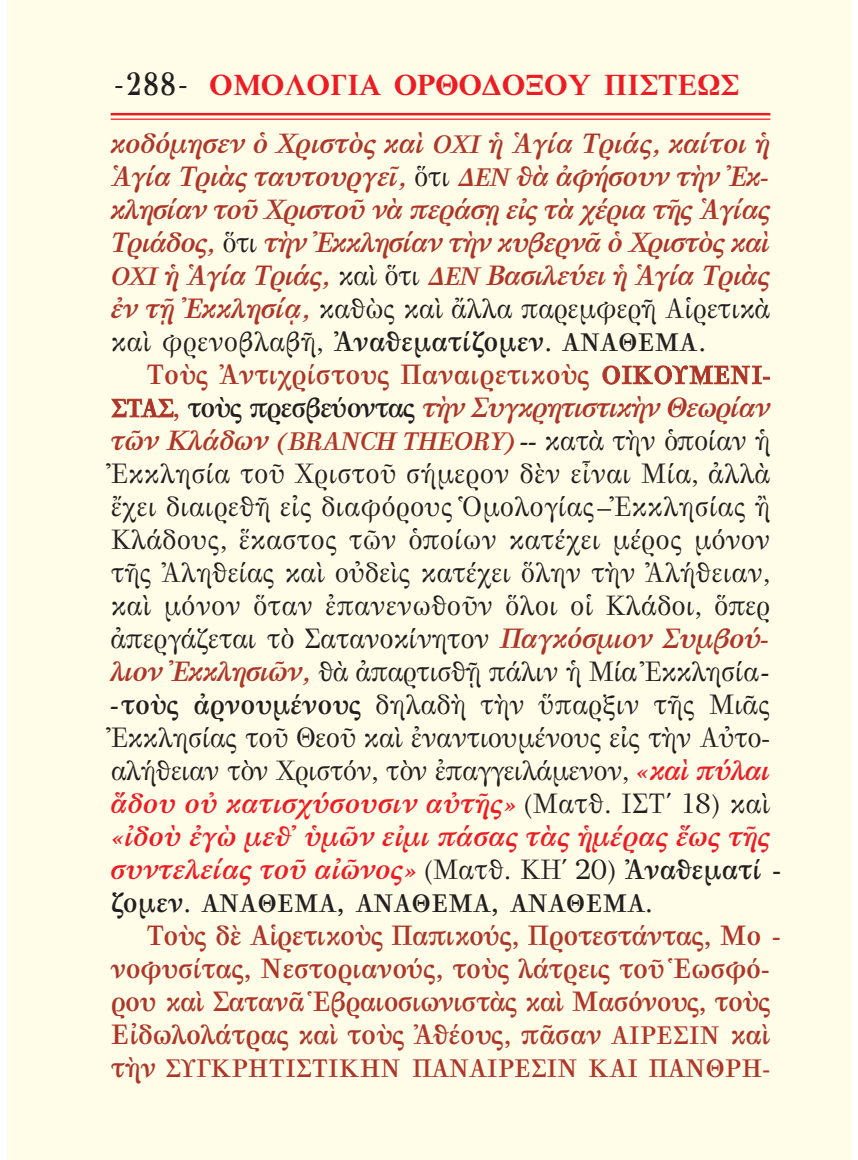
<style>
.page{position:relative;width:858px;height:1160px;background:#fff}
.page>*{position:absolute;margin:0;border:0;box-sizing:border-box;transform-origin:0 0}
.t1{font:700 30px "Galatia SIL";color:#ed1c24}
.t2{font:27.5px/33px "GFS Bodoni";letter-spacing:-.01em;color:#231f20}
.t3{font:italic 700 27.5px/33px "GFS Bodoni";letter-spacing:-.03em;color:#ae3628;text-align:justify}
.t4{font:700 27.5px/33px "GFS Bodoni";letter-spacing:-.015em;color:#ae3628;text-align:right}
.t5{font:italic 700 25px "GFS Bodoni";letter-spacing:-.02em;color:#ae3628}
.t6{font:700 25px "GFS Bodoni";letter-spacing:-.01em;color:#ae3628}
.t7{font:700 25px "GFS Bodoni";color:#231f20}
.s1{font-family:"GFS Didot";font-weight:400;color:#231f20}
.s2{font-family:"GFS Didot";font-size:32.5px;color:#231f20}
.s3{font-size:25px}
.s4{font-weight:400;font-style:normal;color:#231f20}
.s5{font-style:normal;color:#231f20}
.s6{font-style:normal;font-size:25px;color:#231f20}
.s7{color:#231f20}
.s8{font-style:italic}
.s9{font-size:27.5px}
.s10{font-size:27.5px;color:#231f20}
.s11{font-weight:400;font-style:normal;font-size:27.5px;color:#231f20}
.s12{font-weight:700;font-style:italic;color:#ae3628}
.s13{font-weight:700;font-style:italic}
.s14{font-weight:700}
.s15{font-weight:700;font-style:italic;color:#ed1c24}
</style>
<div class="page">
<div style="left:8px;top:0;width:843px;height:1159px;background:#fffde8"></div>
<hr style="left:111px;top:119px;width:659px;height:1px;background:#ed1c24">
<hr style="left:111px;top:113px;width:659px;height:2px;background:#ed1c24">
<p class="t1" style="left:113px;top:67px;width:627px"><span class="s1">-</span><span class="s2">288</span><span class="s1">-</span> ΟΜΟΛΟΓΙΑ ΟΡΘΟΔΟΞΟΥ ΠΙΣΤΕΩΣ</p>
<p class="t3" style="left:111px;top:127px;width:661px">κοδό μησεν ὁ Χριστὸς καὶ <span class="s3">ΟΧΙ</span> ἡ Ἁγία Τριάς, καίτοι ἡ Ἁγία Τριὰς ταυτουργεῖ, <span class="s4">ὅτι</span> <span class="s3">ΔΕΝ</span> θὰ ἀφήσουν τὴν Ἐκ - κλησίαν τοῦ Χριστοῦ νὰ περάσῃ εἰς τὰ χέρια τῆς Ἁγίας Τριάδος, <span class="s4">ὅτι</span> τὴν Ἐκκλησίαν τὴν κυβερνᾶ ὁ Χριστὸς καὶ <span class="s3">ΟΧΙ</span> ἡ Ἁγία Τριάς, <span class="s4">καὶ ὅτι</span> <span class="s3">ΔΕΝ</span> Βασιλεύει ἡ Ἁγία Τριὰς ἐν τῇ Ἐκκλησίᾳ, <span class="s4">καθὼς καὶ ἄλλα παρεμφερῆ Αἱ ρετικὰ καὶ φρενοβλαβῆ,</span> <span class="s5">Ἀναθεματίζομεν.</span> <span class="s6">ΑΝΑΘΕΜΑ</span><span class="s5">.</span></p>
<p class="t4" style="left:111px;top:358px;width:660px">Τοὺς Ἀντιχρίστους Παναιρετι κοὺς <span class="s3">ΟΙΚΟΥΜΕΝΙ-<br>ΣΤΑΣ</span>, <span class="s7">τοὺς πρεσβεύ ον τας</span> <span class="s8">τὴν Συγ κρητιστικὴν Θεω ρίαν</span></p>
<p class="t5" style="left:111px;top:427px;width:661px"><span class="s9">τῶν Κλάδων</span> (BRANCH THEORY) <span class="s10">--</span> <span class="s11">κατὰ τὴν ὁποίαν ἡ</span></p>
<p class="t2" style="left:111px;top:457px;width:672px">Ἐκκλησία τοῦ Χριστοῦ σήμερον δὲν εἶναι Μία, ἀλλὰ ἔχει διαι ρεθῆ εἰς διαφό ρους Ὁμολογίας–Ἐκκλησίας ἢ Κλάδους, ἕκα στος τῶν ὁποίων κατέχει μέρος μόνον τῆς Ἀληθείας καὶ οὐδεὶς κατέχει ὅλην τὴν Ἀλή θειαν, καὶ μόνον ὅταν ἐπανενω θοῦν ὅλοι οἱ Κλάδοι, ὅπερ ἀπεργάζεται τὸ Σατανοκίνητον <span class="s12">Παγκόσμιον Συμ βού&shy;λιον Ἐκκλησιῶν,</span> θὰ ἀπαρτισθῇ πάλιν ἡ Μία Ἐκκλη σία<span class="s13">--</span><span class="s14">τοὺς ἀρνου μέ νους</span> δηλαδὴ τὴν ὕπαρξιν τῆς Μιᾶς Ἐκκλησίας τοῦ Θεοῦ καὶ ἐναντιουμένους εἰς τὴν Αὐτο&shy;αλήθειαν τὸν Χριστόν, τὸν ἐπαγγειλάμενον, <span class="s15">«καὶ πύλαι ἅδου οὐ κατισχύσουσιν αὐτῆς»</span> (Ματθ. ΙΣΤ´ 18) καὶ <span class="s15">«ἰδοὺ ἐγὼ μεθ᾽ ὑμῶν εἰμι πάσας τὰς ἡμέρας ἕως τῆς συντελείας τοῦ αἰῶνος»</span> (Ματθ. ΚΗ´ 20) <span class="s14">Ἀναθεματί -</span></p>
<p class="t7" style="left:111px;top:889px;width:543px"><span class="s9">ζομεν.</span> ΑΝΑΘΕΜΑ<span class="s9">,</span> ΑΝΑΘΕΜΑ<span class="s9">,</span> ΑΝΑΘΕΜΑ<span class="s9">.</span></p>
<p class="t4" style="left:111px;top:919px;width:671px;text-align:left;text-indent:35px">Τοὺς δὲ Αἱρετικοὺς Παπικούς, Προ τεστάντας, Μο - νο φυ σίτας, Νεστοριανούς, τοὺς λάτρεις τοῦ Ἑωσ φό&shy;ρου καὶ Σατανᾶ Ἑβραιοσιωνιστὰς καὶ Μασ ό νους, τοὺς Εἰδωλολάτρας καὶ τοὺς Ἀθέους, πᾶσαν <span class="s3">ΑΙ ΡΕ ΣΙΝ</span> καὶ</p>
<p class="t6" style="left:111px;top:1054px;width:661px"><span class="s9">τὴν</span> ΣΥΓΚΡΗ ΤΙΣΤΙ ΚΗΝ ΠΑΝΑΙ ΡΕΣΙΝ ΚΑΙ ΠΑΝΘΡΗ-</p>
</div>
